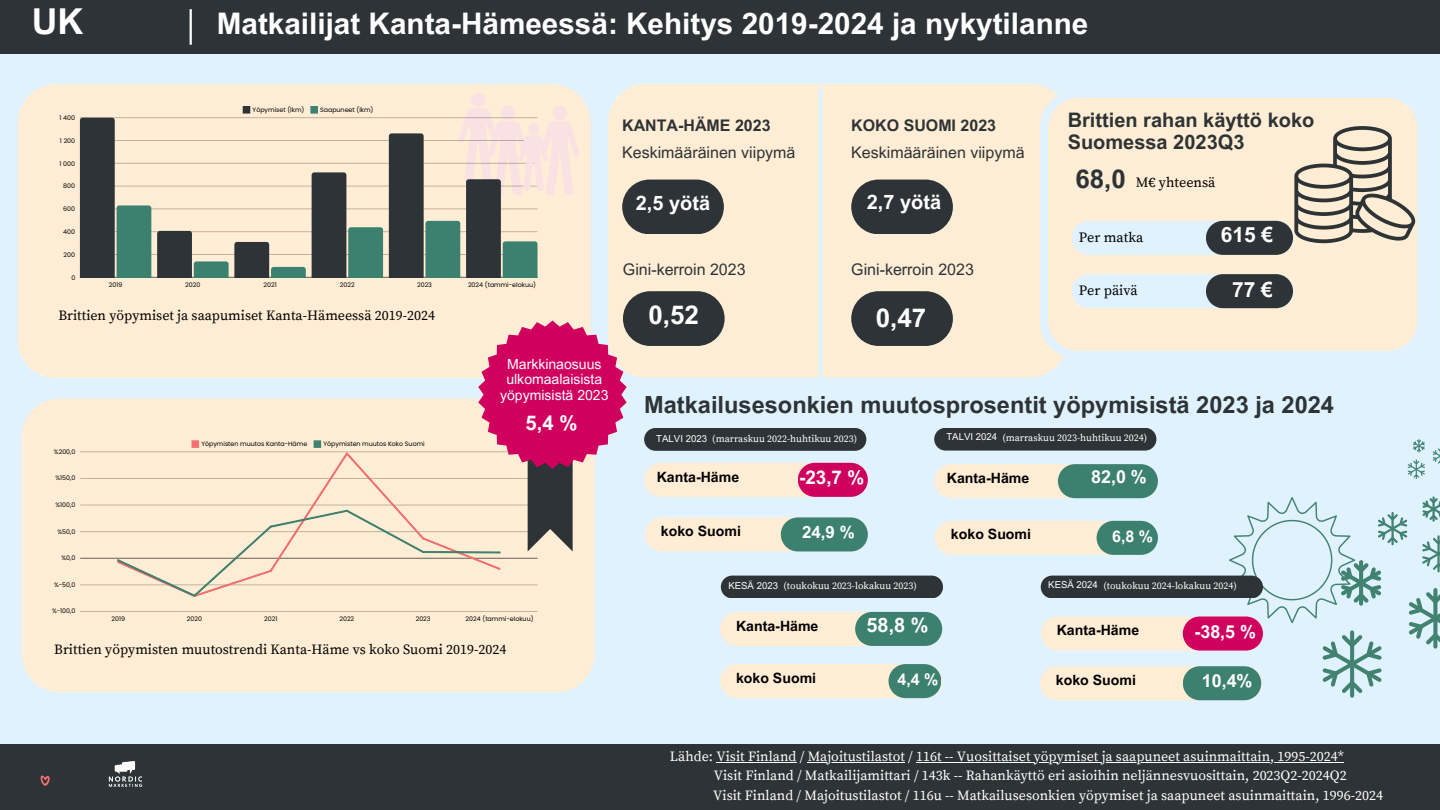
<style>
.page{position:relative;width:1440px;height:810px;background:#e0f2fe}
.page>*{position:absolute;margin:0;border:0;box-sizing:border-box;transform-origin:0 0}
.t1{font:700 35.7px "Arial MT Pro";color:#fff}
.t2{font:700 29.7px "Arial MT Pro";color:#fff}
.t3{font:700 26px "Arial MT Pro";color:#fff}
.t4{font:700 25.9px "Arial MT Pro";color:#2e3336}
.t5{font:700 23.6px "Arial MT Pro";color:#2e3336}
.t6{font:700 21px "Arial MT Pro";color:#fff}
.t7{font:700 20.3px "Arial MT Pro";color:#fff}
.t8{font:700 20px/21.8px "Arial MT Pro";color:#2e3336}
.t9{font:700 20px "Arial MT Pro";color:#fff}
.t10{font:700 19.9px "Arial MT Pro";color:#fff}
.t11{font:700 18.9px "Arial MT Pro";color:#fff}
.t12{font:700 17.9px "Arial MT Pro";color:#fff}
.t13{font:700 16.9px "Arial MT Pro";color:#fff}
.t14{font:16px "Arial MT Pro";color:#2e3336}
.t15{font:700 16px "Arial MT Pro";color:#2e3336}
.t16{font:700 16px "Arial MT Pro";color:#fff}
.t17{font:700 14.1px "Arial MT Pro";color:#000}
.t18{font:14.1px "Source Serif Pro";color:#000}
.t19{font:14px "Source Serif Pro";color:#fff}
.t20{font:14px "Source Serif Pro";color:#000}
.t21{font:14px/15.2px "Arial MT Pro";color:#fff;text-align:center}
.t22{font:10px "Source Serif Pro";color:#fff}
.t23{font:9.6px "Arial MT Pro";color:#fff}
.t24{font:6.3px "Poppins";color:#000}
</style>
<div class="page">
<div style="left:0;top:0;width:1440px;height:54px;background:#2d3336"></div>
<div style="left:0;top:745px;width:1440px;height:65px;background:#2d3336"></div>
<hr style="left:190px;top:9px;width:2px;height:36px;background:#fff">
<div style="left:18px;top:84px;width:572px;height:294px;background:#ffedd5"></div>
<div style="left:608px;top:84px;width:454px;height:294px;background:#ffedd5"></div>
<div style="left:22px;top:398px;width:572px;height:294px;background:#ffedd5"></div>
<hr style="left:80px;top:611px;width:458px;height:1px;background:#c2b4a2">
<hr style="left:80px;top:585px;width:458px;height:1px;background:#e9d8c2">
<hr style="left:80px;top:558px;width:458px;height:1px;background:#8d8375">
<hr style="left:80px;top:531px;width:458px;height:1px;background:#c9baa7">
<hr style="left:80px;top:505px;width:458px;height:1px;background:#ddcdb8">
<hr style="left:80px;top:478px;width:458px;height:1px;background:#c3b5a2">
<hr style="left:80px;top:452px;width:458px;height:1px;background:#ead9c3">
<svg style="left:1040px;top:90px;width:385px;height:269px"></svg>
<div style="left:243px;top:106px;width:7px;height:8px;background:#2d3336"></div>
<div style="left:310px;top:106px;width:8px;height:8px;background:#3c806f"></div>
<hr style="left:80px;top:277px;width:458px;height:1px;background:#000;opacity:.6">
<hr style="left:80px;top:254px;width:458px;height:1px;background:#000;opacity:.25">
<hr style="left:80px;top:232px;width:458px;height:1px;background:#000;opacity:.25">
<hr style="left:80px;top:209px;width:458px;height:1px;background:#e6d5c0">
<hr style="left:80px;top:186px;width:458px;height:1px;background:#dacab6">
<hr style="left:80px;top:163px;width:458px;height:1px;background:#cdbeab">
<hr style="left:80px;top:140px;width:458px;height:1px;background:#c0b2a0">
<hr style="left:80px;top:118px;width:458px;height:1px;background:#f4e2cb">
<svg style="left:80px;top:118px;width:71px;height:159px;background:#6d7970"></svg>
<svg style="left:157px;top:231px;width:149px;height:46px;background:#8d9084"></svg>
<svg style="left:312px;top:172px;width:71px;height:105px;background:#6b7970"></svg>
<svg style="left:116px;top:321px;width:511px;height:278px;background:#efccc5"></svg>
<div style="left:622px;top:180px;width:102px;height:54px;background:#2d3336;border-radius:27px"></div>
<div style="left:623px;top:291px;width:102px;height:55px;background:#2d3336;border-radius:27px"></div>
<div style="left:851px;top:291px;width:102px;height:55px;background:#2d3336;border-radius:27px"></div>
<div style="left:851px;top:180px;width:102px;height:54px;background:#2d3336;border-radius:27px"></div>
<svg style="left:389px;top:93px;width:190px;height:184px;background:#b8b3a7"></svg>
<svg style="left:819px;top:84px;width:3px;height:294px"></svg>
<svg style="left:1072px;top:126px;width:344px;height:129px;background:#dcd2c1"></svg>
<svg style="left:1072px;top:274px;width:222px;height:34px"></svg>
<div style="left:644px;top:428px;width:222px;height:23px;background:#2d3336;border-radius:11px"></div>
<div style="left:934px;top:428px;width:222px;height:23px;background:#2d3336;border-radius:11px"></div>
<svg style="left:644px;top:439px;width:796px;height:261px"></svg>
<svg style="left:40px;top:775px;width:10px;height:11px"></svg>
<img style="left:108px;top:761px;width:35px;height:26px">
<hr style="left:716px;top:762px;width:81px;height:1px;background:#fff">
<hr style="left:808px;top:762px;width:97px;height:1px;background:#fff">
<hr style="left:916px;top:762px;width:428px;height:1px;background:#fff">
<p class="t1" style="left:32px;top:8px;width:53px">UK</p>
<p class="t2" style="left:217px;top:12px;width:873px">Matkailijat Kanta-Hämeessä: Kehitys 2019-2024 ja nykytilanne</p>
<p class="t24" style="left:60px;top:113px;width:17px">1 400</p>
<p class="t24" style="left:60px;top:136px;width:17px">1 200</p>
<p class="t24" style="left:60px;top:159px;width:17px">1 000</p>
<p class="t24" style="left:63px;top:182px;width:13px">800</p>
<p class="t24" style="left:63px;top:205px;width:13px">600</p>
<p class="t24" style="left:63px;top:227px;width:13px">400</p>
<p class="t24" style="left:64px;top:250px;width:13px">200</p>
<p class="t24" style="left:71px;top:273px;width:5px">0</p>
<p class="t24" style="left:253px;top:105px;width:53px">Yöpymiset (lkm)</p>
<p class="t24" style="left:320px;top:105px;width:55px">Saapuneet (lkm)</p>
<p class="t24" style="left:109px;top:280px;width:15px">2019</p>
<p class="t24" style="left:185px;top:280px;width:17px">2020</p>
<p class="t24" style="left:264px;top:280px;width:15px">2021</p>
<p class="t24" style="left:340px;top:280px;width:16px">2022</p>
<p class="t24" style="left:417px;top:280px;width:16px">2023</p>
<p class="t24" style="left:468px;top:280px;width:69px">2024 (tammi-elokuu)</p>
<p class="t15" style="left:622px;top:120px;width:150px">KANTA-HÄME 2023</p>
<p class="t15" style="left:851px;top:120px;width:146px">KOKO SUOMI 2023</p>
<p class="t14" style="left:851px;top:146px;width:175px">Keskimääräinen viipymä</p>
<p class="t14" style="left:622px;top:146px;width:175px">Keskimääräinen viipymä</p>
<h1 class="t9" style="left:636px;top:196px;width:76px">2,5 yötä</h1>
<p class="t9" style="left:867px;top:195px;width:76px">2,7 yötä</p>
<p class="t14" style="left:623px;top:263px;width:124px">Gini-kerroin 2023</p>
<p class="t14" style="left:851px;top:263px;width:124px">Gini-kerroin 2023</p>
<p class="t8" style="left:1068px;top:112px;width:248px">Brittien rahan käyttö koko<br>Suomessa 2023Q3</p>
<h5 class="t18" style="left:1136px;top:174px;width:81px">M€ yhteensä</h5>
<h5 class="t4" style="left:1075px;top:169px;width:52px">68,0</h5>
<p class="t18" style="left:1079px;top:229px;width:66px">Per matka</p>
<p class="t6" style="left:1221px;top:227px;width:54px">615 €</p>
<p class="t6" style="left:1232px;top:281px;width:42px">77 €</p>
<h3 class="t18" style="left:1079px;top:282px;width:60px">Per päivä</h3>
<p class="t20" style="left:58px;top:307px;width:378px">Brittien yöpymiset ja saapumiset Kanta-Hämeessä 2019-2024</p>
<p class="t24" style="left:54px;top:447px;width:23px">%200,0</p>
<p class="t24" style="left:56px;top:474px;width:21px">%150,0</p>
<p class="t24" style="left:56px;top:500px;width:21px">%100,0</p>
<p class="t24" style="left:58px;top:527px;width:19px">%50,0</p>
<p class="t24" style="left:61px;top:554px;width:15px">%0,0</p>
<p class="t24" style="left:54px;top:580px;width:23px">%-50,0</p>
<p class="t24" style="left:201px;top:439px;width:107px">Yöpymisten muutos Kanta-Häme</p>
<p class="t24" style="left:324px;top:439px;width:103px">Yöpymisten muutos Koko Suomi</p>
<h4 class="t21" style="left:500px;top:358px;width:110px">Markkinaosuus ulkomaalaisista yöpymisistä 2023</h4>
<h3 class="t7" style="left:526px;top:416px;width:53px">5,4 %</h3>
<p class="t24" style="left:52px;top:607px;width:25px">%-100,0</p>
<p class="t24" style="left:111px;top:614px;width:15px">2019</p>
<p class="t24" style="left:187px;top:614px;width:17px">2020</p>
<p class="t24" style="left:264px;top:614px;width:15px">2021</p>
<p class="t24" style="left:339px;top:614px;width:16px">2022</p>
<p class="t24" style="left:416px;top:614px;width:16px">2023</p>
<p class="t24" style="left:466px;top:614px;width:69px">2024 (tammi-elokuu)</p>
<p class="t20" style="left:54px;top:641px;width:454px">Brittien yöpymisten muutostrendi Kanta-Häme vs koko Suomi 2019-2024</p>
<p class="t3" style="left:649px;top:305px;width:52px">0,52</p>
<h2 class="t3" style="left:876px;top:308px;width:52px">0,47</h2>
<p class="t5" style="left:644px;top:396px;width:691px">Matkailusesonkien muutosprosentit yöpymisistä 2023 ja 2024</p>
<h3 class="t23" style="left:656px;top:435px;width:52px">TALVI 2023</h3>
<p class="t22" style="left:712px;top:432px;width:146px">(marraskuu 2022-huhtikuu 2023)</p>
<h6 class="t17" style="left:657px;top:472px;width:84px">Kanta-Häme</h6>
<p class="t11" style="left:799px;top:470px;width:67px">-23,7 %</p>
<p class="t23" style="left:946px;top:433px;width:52px">TALVI 2024</p>
<p class="t22" style="left:1002px;top:432px;width:146px">(marraskuu 2023-huhtikuu 2024)</p>
<p class="t17" style="left:947px;top:473px;width:84px">Kanta-Häme</p>
<p class="t12" style="left:1091px;top:470px;width:57px">82,0 %</p>
<p class="t17" style="left:661px;top:525px;width:82px">koko Suomi</p>
<h4 class="t13" style="left:802px;top:526px;width:54px">24,9 %</h4>
<p class="t17" style="left:951px;top:529px;width:82px">koko Suomi</p>
<p class="t16" style="left:1112px;top:530px;width:42px">6,8 %</p>
<p class="t23" style="left:728px;top:582px;width:51px">KESÄ 2023</p>
<p class="t22" style="left:784px;top:580px;width:135px">(toukokuu 2023-lokakuu 2023)</p>
<h6 class="t17" style="left:736px;top:620px;width:84px">Kanta-Häme</h6>
<h4 class="t10" style="left:867px;top:618px;width:63px">58,8 %</h4>
<h4 class="t17" style="left:736px;top:673px;width:82px">koko Suomi</h4>
<p class="t16" style="left:898px;top:674px;width:42px">4,4 %</p>
<p class="t23" style="left:1048px;top:581px;width:51px">KESÄ 2024</p>
<h4 class="t22" style="left:1104px;top:580px;width:135px">(toukokuu 2024-lokakuu 2024)</h4>
<h3 class="t17" style="left:1057px;top:625px;width:84px">Kanta-Häme</h3>
<h4 class="t12" style="left:1194px;top:625px;width:63px">-38,5 %</h4>
<p class="t17" style="left:1056px;top:675px;width:82px">koko Suomi</p>
<p class="t12" style="left:1202px;top:674px;width:52px">10,4%</p>
<p class="t19" style="left:670px;top:748px;width:676px">Lähde: Visit Finland / Majoitustilastot / 116t -- Vuosittaiset yöpymiset ja saapuneet asuinmaittain, 1995-2024*</p>
<p class="t19" style="left:714px;top:767px;width:634px">Visit Finland / Matkailijamittari / 143k -- Rahankäyttö eri asioihin neljännesvuosittain, 2023Q2-2024Q2</p>
<p class="t19" style="left:713px;top:787px;width:671px">Visit Finland / Majoitustilastot / 116u -- Matkailusesonkien yöpymiset ja saapuneet asuinmaittain, 1996-2024</p>
</div>
